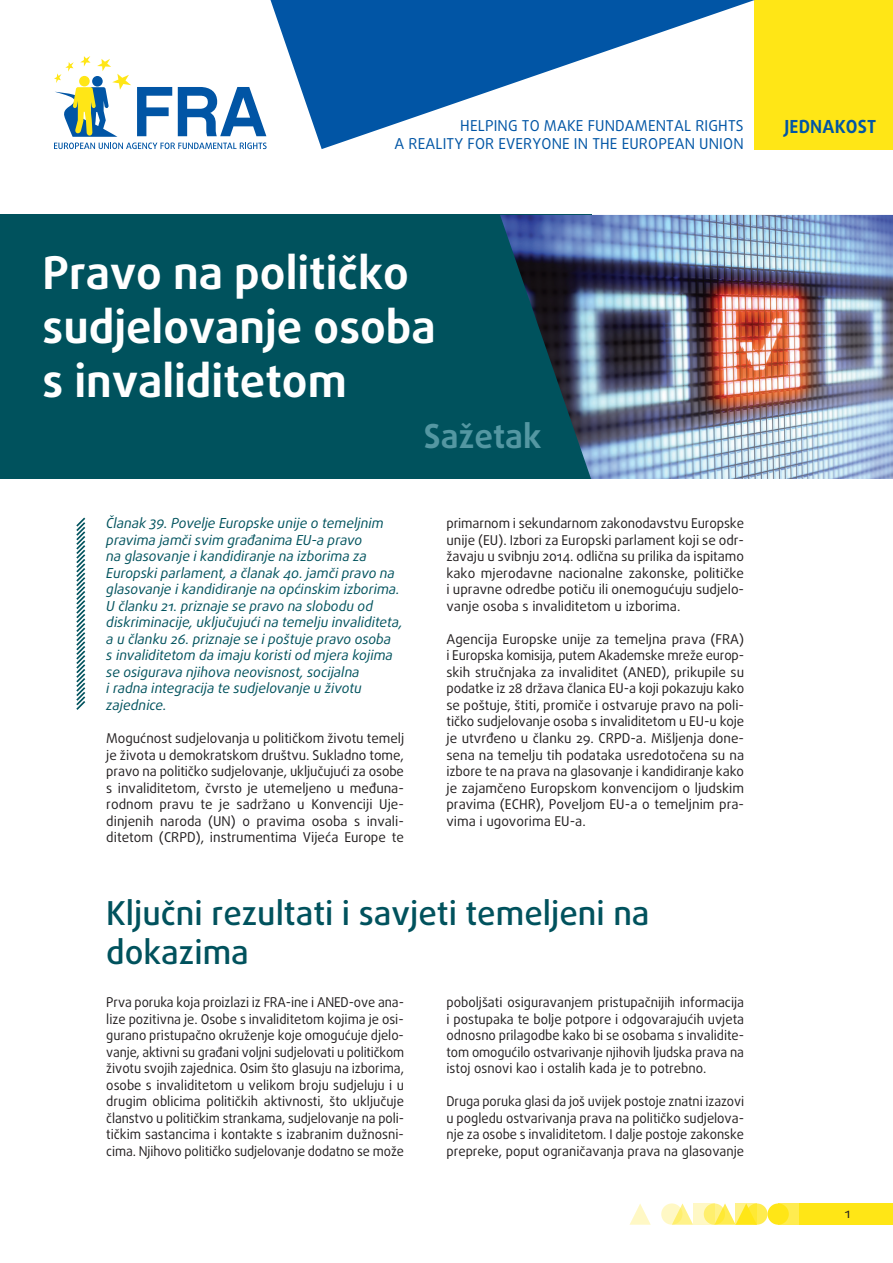
<style>
.page{position:relative;width:893px;height:1263px;background:#fff}
.page>*{position:absolute;margin:0;border:0;box-sizing:border-box;transform-origin:0 0}
.titles_main{font:700 45px/54px "Daxline Pro";color:#fff}
.titles_h1{font:500 33px/39.6px "Daxline Pro";color:#00525d}
.titles_submain{font:700 33px "Daxline Pro";color:#5497a2}
.t1{font:700 18px "Daxline Pro";letter-spacing:.01em;color:#0155a5}
.t2{font:15px "Daxline Pro";letter-spacing:.01em;color:#0155a5}
.quote_body{font:italic 13.8px/16.5px "Daxline Pro";color:#00525d}
.text_body{font:13.5px/16.5px "Daxline Pro";color:#231f20;text-align:justify}
.text_body-2{font:13.5px/16.5px "Daxline Pro";color:#231f20;text-align:justify;scale:.96 1}
.text_body-3{font:13.5px/16.5px "Daxline Pro";color:#231f20;text-align:justify;scale:.95 1}
</style>
<div class="page">
<div style="left:746px;top:1203px;width:21px;height:22px;background:#ffec50;border-radius:50%"></div>
<div style="left:778px;top:1203px;width:21px;height:22px;background:#ffec50"></div>
<div style="left:799px;top:1203px;width:94px;height:22px;background:#ffe616"></div>
<svg style="left:675px;top:1203px;width:18px;height:22px"></svg>
<svg style="left:629px;top:1204px;width:22px;height:21px"></svg>
<div style="left:767px;top:1203px;width:22px;height:22px;background:#ffe616;border-radius:50%"></div>
<svg style="left:718px;top:1203px;width:18px;height:22px"></svg>
<svg style="left:704px;top:1203px;width:21px;height:22px"></svg>
<svg style="left:661px;top:1203px;width:21px;height:22px"></svg>
<svg style="left:736px;top:1203px;width:21px;height:22px"></svg>
<svg style="left:693px;top:1203px;width:21px;height:22px"></svg>
<div style="left:755px;top:0;width:138px;height:149px;background:#ffe616"></div>
<svg style="left:270px;top:0;width:485px;height:149px"></svg>
<svg style="left:137px;top:87px;width:35px;height:49px"></svg>
<svg style="left:178px;top:87px;width:88px;height:49px"></svg>
<svg style="left:54px;top:56px;width:77px;height:81px"></svg>
<svg style="left:54px;top:143px;width:213px;height:6px"></svg>
<div style="left:0;top:215px;width:591px;height:264px;background:#00525d"></div>
<svg style="left:76px;top:517px;width:10px;height:193px"></svg>
<img style="left:500px;top:215px;width:393px;height:264px">
<p class="t2" style="left:460px;top:116px;width:285px">HELPING TO MAKE FUNDAMENTAL RIGHTS</p>
<p class="t1" style="left:784px;top:115px;width:93px">JEDNAKOST</p>
<p class="t2" style="left:395px;top:134px;width:351px">A REALITY FOR EVERYONE IN THE EUROPEAN UNION</p>
<p class="titles_main" style="left:43px;top:246px;width:395px">Pravo na političko sudjelovanje osoba s invaliditetom</p>
<p class="titles_submain" style="left:424px;top:414px;width:119px">Sažetak</p>
<p class="quote_body" style="left:106px;top:515px;width:298px">Članak 39. Povelje Europske unije o temeljnim pravima jamči svim građanima EU‑a pravo<br>na glasovanje i kandidiranje na izborima za Europski parlament, a članak 40. jamči pravo na glasovanje i kandidiranje na općinskim izborima.<br>U članku 21. priznaje se pravo na slobodu od diskriminacije, uključujući na temelju invaliditeta, a u članku 26. priznaje se i poštuje pravo osoba<br>s invaliditetom da imaju koristi od mjera kojima se osigurava njihova neovisnost, socijalna<br>i radna integracija te sudjelovanje u životu zajednice.</p>
<p class="text_body" style="left:106px;top:730px;width:299px">Mogućnost sudjelovanja u političkom životu temelj je života u demokratskom društvu. Sukladno tome, pravo na političko sudjelovanje, uključujući za osobe s invaliditetom, čvrsto je utemeljeno u međuna‑ rodnom pravu te je sadržano u Konvenciji Uje‑ dinjenih naroda (UN) o pravima osoba s invali‑ ditetom (CRPD), instrumentima Vijeća Europe te</p>
<p class="text_body" style="left:446px;top:515px;width:299px">primarnom i sekundarnom zakonodavstvu Europske unije (EU). Izbori za Europski parlament koji se odr‑ žavaju u svibnju 2014. odlična su prilika da ispitamo kako mjerodavne nacionalne zakonske, političke i upravne odredbe potiču ili onemogućuju sudjelo‑ vanje osoba s invaliditetom u izborima.</p>
<p class="text_body" style="left:446px;top:631px;width:299px">Agencija Europske unije za temeljna prava (FRA) i Europska komisija, putem Akademske mreže europ‑ skih stručnjaka za invaliditet (ANED), prikupile su podatke iz 28 država članica EU‑a koji pokazuju kako se poštuje, štiti, promiče i ostvaruje pravo na poli‑ tičko sudjelovanje osoba s invaliditetom u EU‑u koje je utvrđeno u članku 29. CRPD‑a. Mišljenja done‑ sena na temelju tih podataka usredotočena su na izbore te na prava na glasovanje i kandidiranje kako je zajamčeno Europskom konvencijom o ljudskim pravima (ECHR), Poveljom EU‑a o temeljnim pra‑ vima i ugovorima EU‑a.</p>
<p class="titles_h1" style="left:106px;top:893px;width:545px">Ključni rezultati i savjeti temeljeni na dokazima</p>
<p class="text_body-2" style="left:106px;top:994px;width:312px">Prva poruka koja proizlazi iz FRA‑ine i ANED‑ove ana‑ lize pozitivna je. Osobe s invaliditetom kojima je osi‑ gurano pristupačno okruženje koje omogućuje djelo‑ vanje, aktivni su građani voljni sudjelovati u političkom životu svojih zajednica. Osim što glasuju na izborima, osobe s invaliditetom u velikom broju sudjeluju i u drugim oblicima političkih aktivnosti, što uključuje članstvo u političkim strankama, sudjelovanje na poli‑ tičkim sastancima i kontakte s izabranim dužnosni‑ cima. Njihovo političko sudjelovanje dodatno se može</p>
<p class="text_body" style="left:446px;top:994px;width:299px">poboljšati osiguravanjem pristupačnijih informacija i postupaka te bolje potpore i odgovarajućih uvjeta odnosno prilagodbe kako bi se osobama s invalidite‑ tom omogućilo ostvarivanje njihovih ljudska prava na istoj osnovi kao i ostalih kada je to potrebno.</p>
<p class="text_body-3" style="left:446px;top:1093px;width:315px">Druga poruka glasi da još uvijek postoje znatni izazovi u pogledu ostvarivanja prava na političko sudjelova‑ nje za osobe s invaliditetom. I dalje postoje zakonske prepreke, poput ograničavanja prava na glasovanje</p>
<p class="text_body" style="left:845px;top:1205px;width:7px">1</p>
</div>
